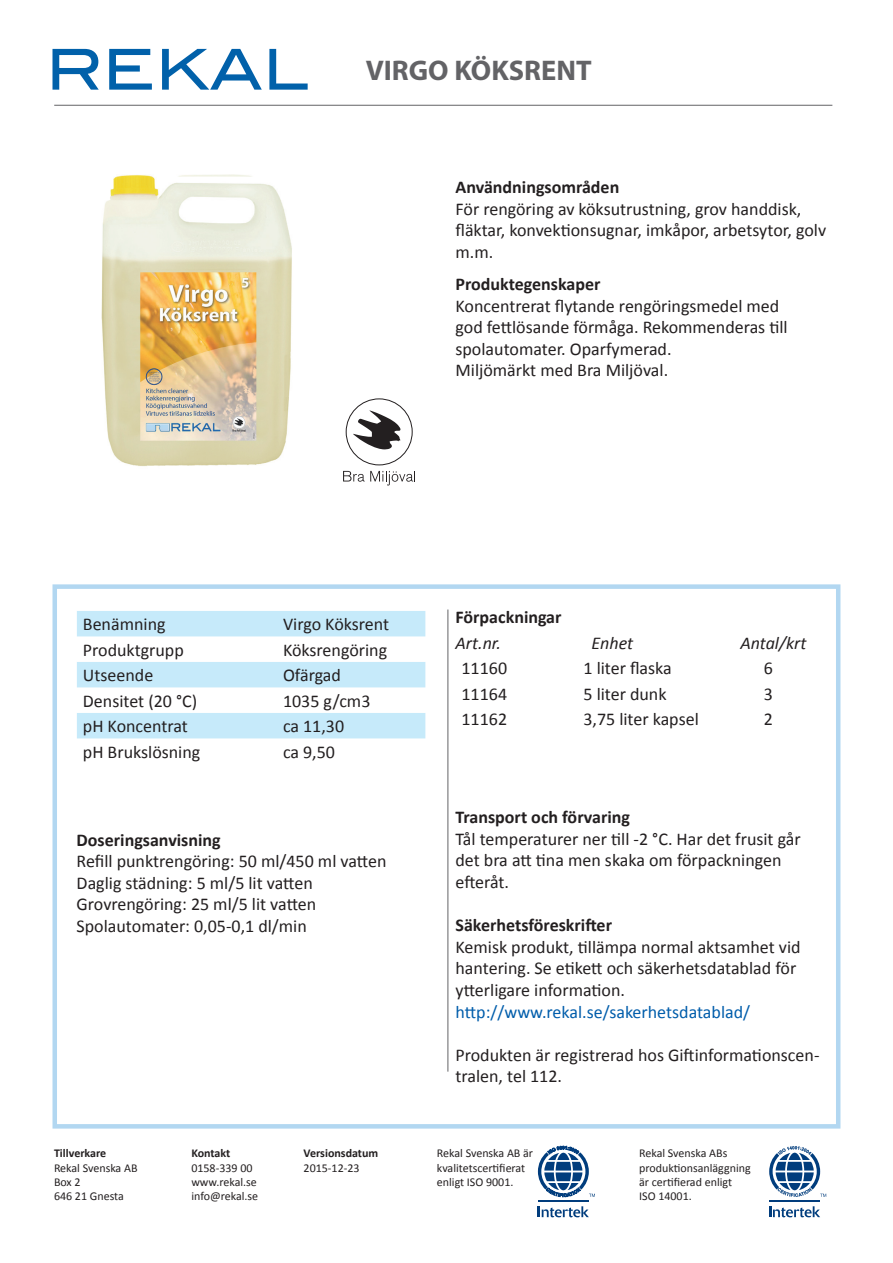
<style>
.page{position:relative;width:893px;height:1263px;background:#fff}
.page>*{position:absolute;margin:0;border:0;box-sizing:border-box;transform-origin:0 0}
.t1{font:700 28.5px "Myriad Pro";color:#636366}
.t2{font:18px/21.6px "Calibri";color:#231f20}
.t3{font:700 18px "Calibri";color:#231f20}
.t4{font:18px "Calibri";color:#015dab}
.t5{font:italic 18px "Calibri";color:#231f20}
.t6{font:12px/14.4px "Calibri";color:#231f20}
.t7{font:700 12px "Calibri";color:#231f20}
</style>
<div class="page">
<div style="left:52px;top:584px;width:788px;height:544px;border:4px solid #b2d7f1"></div>
<img style="left:101px;top:174px;width:191px;height:292px">
<hr style="left:54px;top:105px;width:778px;height:1px;background:#636366">
<hr style="left:447px;top:609px;width:1px;height:462px;background:#636366">
<svg style="left:77px;top:611px;width:348px;height:127px"></svg>
<svg style="left:769px;top:1206px;width:51px;height:11px"></svg>
<hr style="left:769px;top:1201px;width:51px;height:1px;background:#013d7d">
<svg style="left:769px;top:1146px;width:57px;height:51px"></svg>
<svg style="left:538px;top:1206px;width:51px;height:11px"></svg>
<hr style="left:538px;top:1201px;width:51px;height:1px;background:#013d7d">
<svg style="left:538px;top:1146px;width:57px;height:51px"></svg>
<svg style="left:345px;top:397px;width:69px;height:69px"></svg>
<div style="left:346px;top:399px;width:66px;height:66px;background:#fff;border-radius:50%"></div>
<div style="left:346px;top:399px;width:66px;height:66px;border:1px solid #231f20;border-radius:50%"></div>
<svg style="left:353px;top:410px;width:48px;height:39px"></svg>
<svg style="left:343px;top:471px;width:72px;height:14px"></svg>
<svg style="left:53px;top:49px;width:46px;height:41px"></svg>
<svg style="left:109px;top:49px;width:43px;height:41px"></svg>
<svg style="left:162px;top:49px;width:100px;height:41px"></svg>
<svg style="left:269px;top:49px;width:39px;height:41px"></svg>
<h1 class="t1" style="left:366px;top:52px;width:227px">VIRGO KÖKSRENT</h1>
<p class="t3" style="left:455px;top:176px;width:165px">Användningsområden</p>
<p class="t2" style="left:455px;top:198px;width:372px">För rengöring av köksutrustning, grov handdisk, fläktar, konvektionsugnar, imkåpor, arbetsytor, golv m.m.</p>
<p class="t3" style="left:455px;top:273px;width:147px">Produktegenskaper</p>
<p class="t2" style="left:455px;top:295px;width:334px">Koncentrerat flytande rengöringsmedel med god fettlösande förmåga. Rekommenderas till spolautomater. Oparfymerad.<br>Miljömärkt med Bra Miljöval.</p>
<p class="t2" style="left:83px;top:614px;width:84px">Benämning</p>
<p class="t2" style="left:283px;top:614px;width:108px">Virgo Köksrent</p>
<p class="t2" style="left:83px;top:639px;width:102px">Produktgrupp</p>
<p class="t2" style="left:283px;top:639px;width:106px">Köksrengöring</p>
<p class="t2" style="left:83px;top:665px;width:72px">Utseende</p>
<p class="t2" style="left:283px;top:665px;width:59px">Ofärgad</p>
<p class="t2" style="left:83px;top:690px;width:116px">Densitet (20 °C)</p>
<p class="t2" style="left:283px;top:690px;width:89px">1035 g/cm3</p>
<p class="t2" style="left:83px;top:716px;width:106px">pH Koncentrat</p>
<p class="t2" style="left:283px;top:716px;width:63px">ca 11,30</p>
<p class="t2" style="left:83px;top:741px;width:119px">pH Brukslösning</p>
<p class="t2" style="left:283px;top:741px;width:54px">ca 9,50</p>
<p class="t3" style="left:77px;top:828px;width:146px">Doseringsanvisning</p>
<p class="t2" style="left:77px;top:850px;width:311px">Refill punktrengöring: 50 ml/450 ml vatten Daglig städning: 5 ml/5 lit vatten Grovrengöring: 25 ml/5 lit vatten Spolautomater: 0,05-0,1 dl/min</p>
<p class="t7" style="left:54px;top:1145px;width:54px">Tillverkare</p>
<p class="t6" style="left:54px;top:1160px;width:85px">Rekal Svenska AB<br>Box 2<br>646 21 Gnesta</p>
<p class="t7" style="left:191px;top:1145px;width:40px">Kontakt</p>
<p class="t6" style="left:191px;top:1160px;width:68px">0158-339 00 www.rekal.se info@rekal.se</p>
<p class="t7" style="left:304px;top:1145px;width:76px">Versionsdatum</p>
<p class="t6" style="left:304px;top:1160px;width:58px">2015-12-23</p>
<p class="t3" style="left:455px;top:606px;width:108px">Förpackningar</p>
<p class="t5" style="left:455px;top:630px;width:47px">Art.nr.</p>
<p class="t5" style="left:592px;top:630px;width:43px">Enhet</p>
<p class="t5" style="left:740px;top:630px;width:68px">Antal/krt</p>
<p class="t2" style="left:461px;top:657px;width:47px">11160</p>
<p class="t2" style="left:583px;top:657px;width:90px">1 liter flaska</p>
<p class="t2" style="left:764px;top:657px;width:11px">6</p>
<p class="t2" style="left:461px;top:683px;width:47px">11164</p>
<p class="t2" style="left:583px;top:683px;width:85px">5 liter dunk</p>
<p class="t2" style="left:764px;top:683px;width:11px">3</p>
<p class="t2" style="left:461px;top:708px;width:47px">11162</p>
<p class="t2" style="left:583px;top:708px;width:117px">3,75 liter kapsel</p>
<p class="t2" style="left:764px;top:708px;width:11px">2</p>
<p class="t3" style="left:455px;top:806px;width:176px">Transport och förvaring</p>
<p class="t2" style="left:455px;top:828px;width:347px">Tål temperaturer ner till -2 °C. Har det frusit går det bra att tina men skaka om förpackningen efteråt.</p>
<p class="t3" style="left:455px;top:914px;width:158px">Säkerhetsföreskrifter</p>
<p class="t2" style="left:455px;top:936px;width:347px">Kemisk produkt, tillämpa normal aktsamhet vid hantering. Se etikett och säkerhetsdatablad för ytterligare information.</p>
<p class="t4" style="left:455px;top:1000px;width:296px">http://www.rekal.se/sakerhetsdatablad/</p>
<p class="t2" style="left:455px;top:1044px;width:365px">Produkten är registrerad hos Giftinformationscen&shy;tralen, tel 112.</p>
<p class="t6" style="left:437px;top:1146px;width:98px">Rekal Svenska AB är kvalitetscertifierat enligt ISO 9001.</p>
<p class="t6" style="left:639px;top:1146px;width:113px">Rekal Svenska ABs produktionsanläggning är certifierad enligt<br>ISO 14001.</p>
</div>
